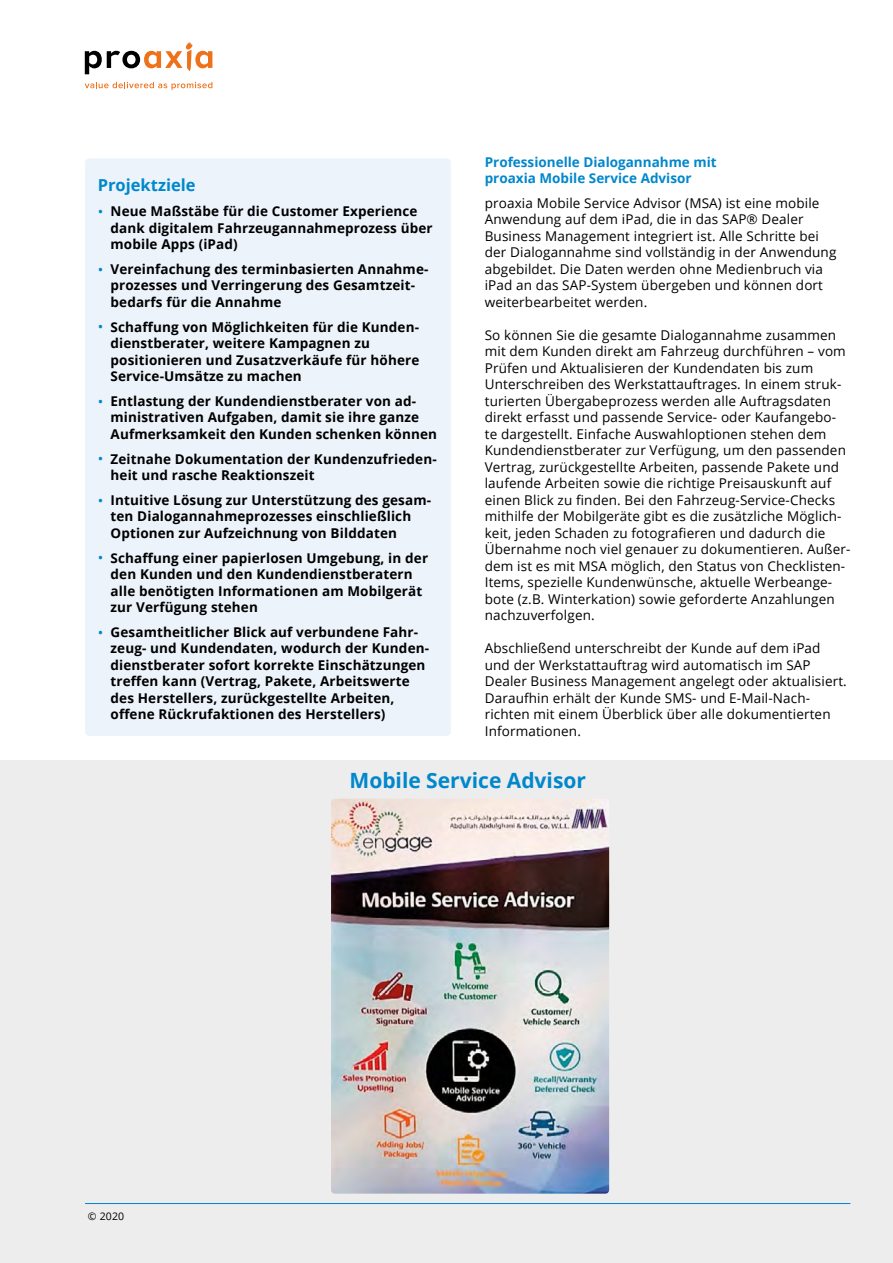
<style>
.page{position:relative;width:893px;height:1263px;background:#fff}
.page>*{position:absolute;margin:0;border:0;box-sizing:border-box;transform-origin:0 0}
.t1{font:700 21px "Open Sans";color:#0087cc}
.t2{font:700 16.5px "Open Sans";color:#0087cc}
.t3{font:13.5px/16.5px "Open Sans";letter-spacing:.01em;color:#000}
.t4{font:700 13.5px/16.5px "Open Sans";letter-spacing:.01em;color:#000}
.t5{font:700 13.5px/16.5px "Open Sans";color:#0087cc}
.t6{font:10.5px "Open Sans";color:#000}
.s1{font-weight:400;font-size:14.85px;color:#0087cc}
</style>
<div class="page">
<div style="left:0;top:761px;width:893px;height:502px;background:#ededed"></div>
<hr style="left:85px;top:1203px;width:765px;height:1px;background:#0087cc">
<svg style="left:85px;top:42px;width:127px;height:32px"></svg>
<svg style="left:85px;top:82px;width:127px;height:8px"></svg>
<div style="left:85px;top:158px;width:366px;height:578px;background:#ecf3fb;border-radius:4px"></div>
<img style="left:331px;top:799px;width:278px;height:394px">
<p class="t5" style="left:485px;top:153px;width:233px">Professionelle Dialogannahme mit proaxia Mobile Service Advisor</p>
<p class="t3" style="left:485px;top:194px;width:353px">proaxia Mobile Service Advisor (MSA) ist eine mobile Anwendung auf dem iPad, die in das SAP® Dealer Business Management integriert ist. Alle Schritte bei der Dialogannahme sind vollständig in der Anwendung abgebildet. Die Daten werden ohne Medienbruch via iPad an das SAP-System übergeben und können dort weiterbearbeitet werden.</p>
<p class="t3" style="left:485px;top:326px;width:367px">So können Sie die gesamte Dialogannahme zusammen mit dem Kunden direkt am Fahrzeug durchführen – vom Prüfen und Aktualisieren der Kundendaten bis zum Unterschreiben des Werkstattauftrages. In einem struk&shy;turierten Übergabeprozess werden alle Auftragsdaten direkt erfasst und passende Service- oder Kaufangebo&shy;te dargestellt. Einfache Auswahloptionen stehen dem Kundendienstberater zur Verfügung, um den passenden Vertrag, zurückgestellte Arbeiten, passende Pakete und laufende Arbeiten sowie die richtige Preisauskunft auf einen Blick zu finden. Bei den Fahrzeug-Service-Checks mithilfe der Mobilgeräte gibt es die zusätzliche Möglich&shy;keit, jeden Schaden zu fotografieren und dadurch die Übernahme noch viel genauer zu dokumentieren. Außer&shy;dem ist es mit MSA möglich, den Status von Checklisten-Items, spezielle Kundenwünsche, aktuelle Werbeange&shy;bote (z.B. Winterkation) sowie geforderte Anzahlungen nachzuverfolgen.</p>
<p class="t3" style="left:485px;top:640px;width:364px">Abschließend unterschreibt der Kunde auf dem iPad und der Werkstattauftrag wird automatisch im SAP Dealer Business Management angelegt oder aktualisiert.<br>Daraufhin erhält der Kunde SMS- und E-Mail-Nach&shy;richten mit einem Überblick über alle dokumentierten Informationen.</p>
<h1 class="t1" style="left:350px;top:765px;width:238px">Mobile Service Advisor</h1>
<p class="t2" style="left:98px;top:174px;width:99px">Projektziele</p>
<p class="t4" style="left:111px;top:203px;width:324px;text-indent:-13px"><span class="s1">•</span> Neue Maßstäbe für die Customer Experience dank digitalem Fahrzeugannahmeprozess über mobile Apps (iPad)</p>
<p class="t4" style="left:111px;top:260px;width:319px;text-indent:-13px"><span class="s1">•</span> Vereinfachung des terminbasierten Annahme&shy;prozesses und Verringerung des Gesamtzeit&shy;bedarfs für die Annahme</p>
<p class="t4" style="left:111px;top:318px;width:310px;text-indent:-13px"><span class="s1">•</span> Schaffung von Möglichkeiten für die Kunden&shy;dienstberater, weitere Kampagnen zu positionieren und Zusatzverkäufe für höhere Service-Umsätze zu machen</p>
<p class="t4" style="left:111px;top:392px;width:328px;text-indent:-13px"><span class="s1">•</span> Entlastung der Kundendienstberater von ad&shy;ministrativen Aufgaben, damit sie ihre ganze<br>Aufmerksamkeit den Kunden schenken können</p>
<p class="t4" style="left:111px;top:450px;width:328px;text-indent:-13px"><span class="s1">•</span> Zeitnahe Dokumentation der Kundenzufrieden&shy;heit und rasche Reaktionszeit</p>
<p class="t4" style="left:111px;top:491px;width:322px;text-indent:-13px"><span class="s1">•</span> Intuitive Lösung zur Unterstützung des gesam&shy;ten Dialogannahmeprozesses einschließlich<br>Optionen zur Aufzeichnung von Bilddaten</p>
<p class="t4" style="left:111px;top:549px;width:319px;text-indent:-13px"><span class="s1">•</span> Schaffung einer papierlosen Umgebung, in der den Kunden und den Kundendienstberatern alle benötigten Informationen am Mobilgerät zur Verfügung stehen</p>
<p class="t4" style="left:111px;top:623px;width:320px;text-indent:-13px"><span class="s1">•</span> Gesamtheitlicher Blick auf verbundene Fahr&shy;zeug- und Kundendaten, wodurch der Kunden&shy;dienstberater sofort korrekte Einschätzungen treffen kann (Vertrag, Pakete, Arbeitswerte des Herstellers, zurückgestellte Arbeiten, offene Rückrufaktionen des Herstellers)</p>
<p class="t6" style="left:88px;top:1209px;width:38px">© 2020</p>
</div>
